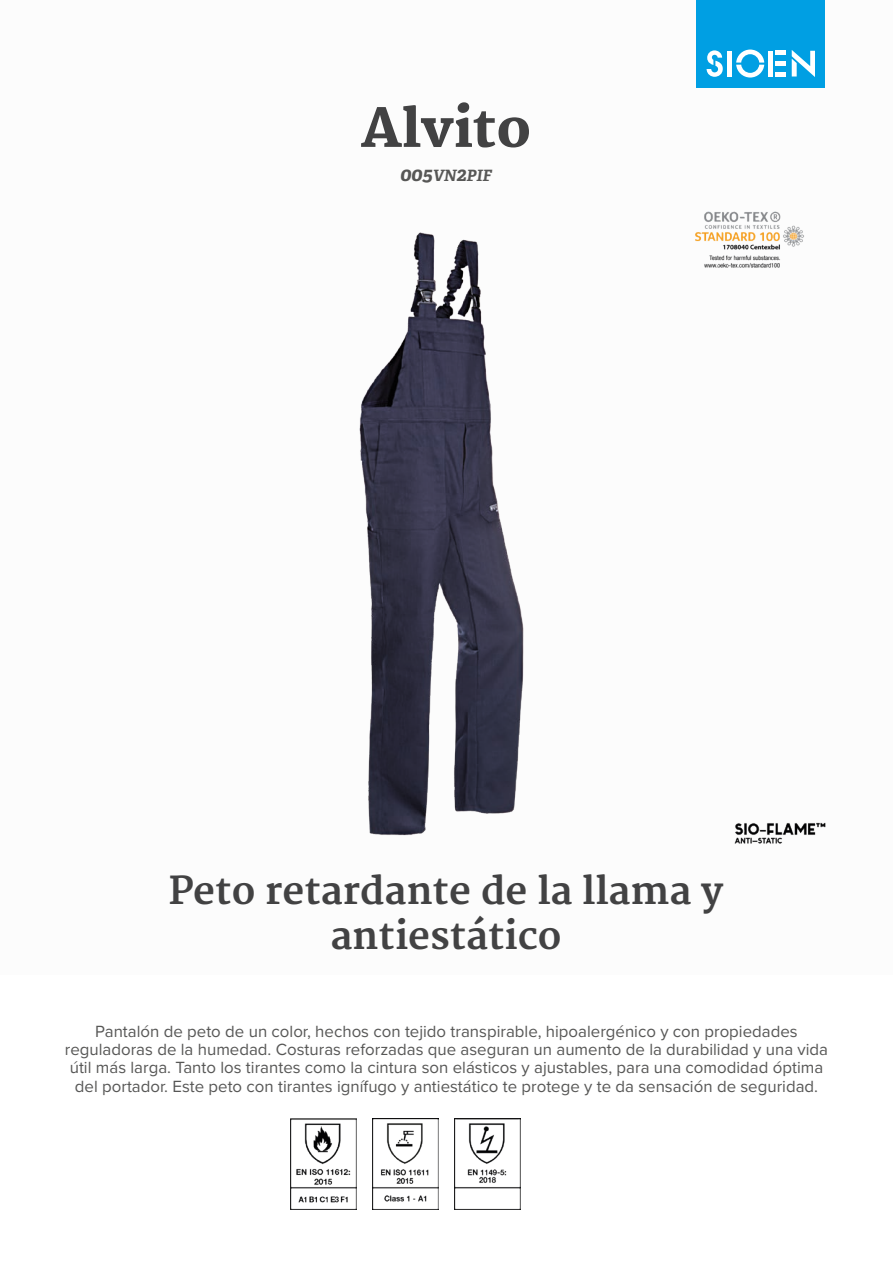
<style>
.page{position:relative;width:893px;height:1263px;background:#fff}
.page>*{position:absolute;margin:0;border:0;box-sizing:border-box;transform-origin:0 0}
.t1{font:800 52.5px "Merriweather";color:#424243}
.t2{font:700 37.5px/45px "Merriweather";color:#424243;text-align:center}
.t3{font:16.8px/18.1px "Proxima Nova";color:#575756;text-align:center}
.t4{font:italic 700 15.6px "Adelle PE";color:#575756}
.s1{font-size:19.5px}
</style>
<div class="page">
<div style="left:697px;top:0;width:128px;height:88px;background:#009fe3"></div>
<svg style="left:707px;top:50px;width:16px;height:27px"></svg>
<svg style="left:736px;top:50px;width:28px;height:28px"></svg>
<div style="left:727px;top:51px;width:5px;height:26px;background:#fff"></div>
<div style="left:768px;top:51px;width:5px;height:26px;background:#fff"></div>
<div style="left:775px;top:72px;width:11px;height:5px;background:#fff"></div>
<div style="left:775px;top:61px;width:11px;height:5px;background:#fff"></div>
<hr style="left:775px;top:51px;width:11px;height:4px;background:#fff">
<svg style="left:792px;top:50px;width:23px;height:27px"></svg>
<img style="left:734px;top:822px;width:92px;height:22px">
<img style="left:695px;top:211px;width:109px;height:57px">
<img style="left:290px;top:1118px;width:66px;height:92px">
<img style="left:372px;top:1118px;width:66px;height:92px">
<img style="left:454px;top:1118px;width:67px;height:92px">
<img style="left:359px;top:232px;width:165px;height:604px">
<h1 class="t1" style="left:361px;top:98px;width:171px">Alvito</h1>
<p class="t4" style="left:400px;top:164px;width:93px"><span class="s1">005</span>VN<span class="s1">2</span>PIF</p>
<h2 class="t2" style="left:169px;top:869px;width:556px">Peto retardante de la llama y antiestático</h2>
<p class="t3" style="left:65px;top:1021px;width:765px">Pantalón de peto de un color, hechos con tejido transpirable, hipoalergénico y con propiedades reguladoras de la humedad. Costuras reforzadas que aseguran un aumento de la durabilidad y una vida útil más larga. Tanto los tirantes como la cintura son elásticos y ajustables, para una comodidad óptima del portador. Este peto con tirantes ignífugo y antiestático te protege y te da sensación de seguridad.</p>
</div>
